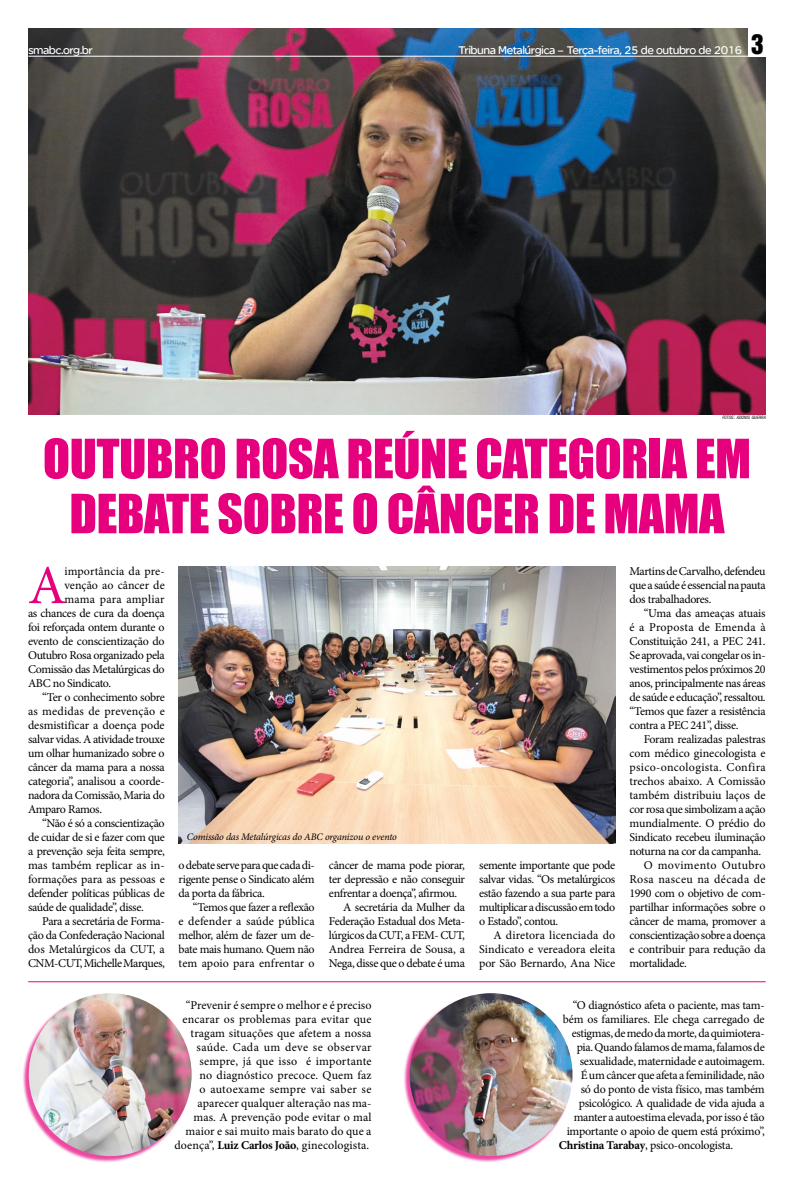
<style>
.page{position:relative;width:794px;height:1191px;background:#fff}
.page>*{position:absolute;margin:0;border:0;box-sizing:border-box;transform-origin:0 0}
.t1{font:55.1px "Minion Pro";color:#e6007d}
.t2{font:50px/55px "Impact";letter-spacing:-.01em;color:#e6007d;text-align:center}
.t3{font:12px/14px "Minion Pro";letter-spacing:-.025em;color:#000;text-align:justify}
.t4{font:12px/14px "Minion Pro";letter-spacing:.01em;color:#000;text-align:right}
.t5{font:12px "Minion Pro";letter-spacing:-.005em;color:#000}
.t6{font:12px "SE Optimist Semi";letter-spacing:-.04em;color:#fff}
.t7{font:12px "Minion Pro";letter-spacing:.025em;color:#000}
.t8{font:12px "Minion Pro";color:#000}
.t9{font:12px "Minion Pro";letter-spacing:.015em;color:#000}
.t10{font:12px "Minion Pro";letter-spacing:.005em;color:#000}
.t11{font:12px "Minion Pro";letter-spacing:.03em;color:#000}
.t12{font:italic 10px "Minion Pro";letter-spacing:-.015em;color:#000}
.t13{font:italic condensed 4.4px "Swiss 721 BT";color:#000}
.s1{font-family:"Helvetica Inserat";font-size:25px;color:#000}
.s2{font-size:6.2px}
.s3{font-weight:700}
</style>
<div class="page">
<img style="left:28px;top:28px;width:738px;height:387px">
<img style="left:179px;top:566px;width:436px;height:277px">
<hr style="left:28px;top:56px;width:738px;height:1px;background:#fff">
<div style="left:749px;top:28px;width:17px;height:29px;background:#fff"></div>
<div style="left:22px;top:995px;width:168px;height:168px;background:#e6007d;opacity:.72"></div>
<img style="left:29px;top:993px;width:163px;height:163px;border-radius:81px">
<div style="left:403px;top:995px;width:168px;height:168px;background:#e6007d;opacity:.72"></div>
<img style="left:409px;top:993px;width:163px;height:163px;border-radius:81px">
<hr style="left:28px;top:981px;width:737px;height:1px;background:#e6007d">
<p class="t6" style="left:28px;top:43px;width:66px">smabc.org.br</p>
<p class="t6" style="left:458px;top:43px;width:306px">Tribuna Metalúrgica – Terça-feira, 25 de outubro de 2016 <span class="s1">3</span></p>
<p class="t13" style="left:722px;top:415px;width:45px">FOTOS<span class="s2">:</span> ADONIS GUERRA</p>
<h2 class="t2" style="left:43px;top:430px;width:709px">OUTUBRO ROSA REÚNE CATEGORIA EM<br>DEBATE SOBRE O CÂNCER DE MAMA</h2>
<h1 class="t1" style="left:28px;top:548px;width:40px">A</h1>
<p class="t4" style="left:64px;top:564px;width:102px">importância da pre-</p>
<p class="t8" style="left:64px;top:577px;width:102px">venção ao câncer de</p>
<p class="t9" style="left:64px;top:591px;width:102px">mama para ampliar</p>
<p class="t3" style="left:28px;top:606px;width:138px">as chances de cura da doença</p>
<p class="t3" style="left:28px;top:620px;width:138px">foi reforçada ontem durante o</p>
<p class="t3" style="left:28px;top:634px;width:138px">evento de conscientização do</p>
<p class="t3" style="left:28px;top:648px;width:138px">Outubro Rosa organizado pela</p>
<p class="t3" style="left:28px;top:662px;width:138px">Comissão das Metalúrgicas do</p>
<p class="t3" style="left:28px;top:676px;width:85px">ABC no Sindicato.</p>
<p class="t3" style="left:42px;top:690px;width:124px">“Ter o conhecimento sobre</p>
<p class="t9" style="left:28px;top:703px;width:138px">as medidas de prevenção e</p>
<p class="t5" style="left:28px;top:717px;width:138px">desmistificar a doença pode</p>
<p class="t3" style="left:28px;top:732px;width:138px">salvar vidas. A atividade trouxe</p>
<p class="t3" style="left:28px;top:746px;width:138px">um olhar humanizado sobre o</p>
<p class="t3" style="left:28px;top:760px;width:138px">câncer da mama para a nossa</p>
<p class="t3" style="left:28px;top:774px;width:138px">categoria”, analisou a coorde-</p>
<p class="t3" style="left:28px;top:788px;width:138px">nadora da Comissão, Maria do</p>
<p class="t3" style="left:28px;top:802px;width:76px">Amparo Ramos.</p>
<p class="t3" style="left:42px;top:816px;width:124px">“Não é só a conscientização</p>
<p class="t3" style="left:28px;top:830px;width:138px">de cuidar de si e fazer com que</p>
<p class="t3" style="left:28px;top:844px;width:138px">a prevenção seja feita sempre,</p>
<p class="t8" style="left:28px;top:857px;width:138px">mas também replicar as in-</p>
<p class="t5" style="left:28px;top:871px;width:138px">formações para as pessoas e</p>
<p class="t3" style="left:28px;top:886px;width:138px">defender políticas públicas de</p>
<p class="t3" style="left:28px;top:900px;width:117px">saúde de qualidade”, disse.</p>
<p class="t3" style="left:42px;top:914px;width:124px">Para a secretária de Forma-</p>
<p class="t3" style="left:28px;top:928px;width:138px">ção da Confederação Nacional</p>
<p class="t5" style="left:28px;top:941px;width:138px">dos Metalúrgicos da CUT, a</p>
<p class="t3" style="left:28px;top:956px;width:138px">CNM-CUT, Michelle Marques,</p>
<p class="t12" style="left:187px;top:829px;width:211px">Comissão das Metalúrgicas do ABC organizou o evento</p>
<p class="t3" style="left:179px;top:858px;width:138px">o debate serve para que cada di&shy;rigente pense o Sindicato além da porta da fábrica.</p>
<p class="t3" style="left:179px;top:900px;width:138px;text-indent:14px">“Temos que fazer a reflexão e defender a saúde pública melhor, além de fazer um de&shy;bate mais humano. Quem não tem apoio para enfrentar o</p>
<p class="t3" style="left:329px;top:858px;width:138px">câncer de mama pode piorar,</p>
<p class="t3" style="left:329px;top:872px;width:138px">ter depressão e não conseguir</p>
<p class="t3" style="left:329px;top:886px;width:130px">enfrentar a doença”, afirmou.</p>
<p class="t3" style="left:343px;top:900px;width:123px">A secretária da Mulher da</p>
<p class="t3" style="left:329px;top:914px;width:138px">Federação Estadual dos Meta-</p>
<p class="t3" style="left:329px;top:928px;width:138px">lúrgicos da CUT, a FEM- CUT,</p>
<p class="t5" style="left:329px;top:941px;width:138px">Andrea Ferreira de Sousa, a</p>
<p class="t3" style="left:329px;top:956px;width:138px">Nega, disse que o debate é uma</p>
<p class="t3" style="left:479px;top:858px;width:138px">semente importante que pode salvar vidas. “Os metalúrgicos estão fazendo a sua parte para multiplicar a discussão em todo o Estado”, contou.</p>
<p class="t3" style="left:479px;top:928px;width:138px;text-indent:14px">A diretora licenciada do Sindicato e vereadora eleita por São Bernardo, Ana Nice</p>
<p class="t3" style="left:629px;top:564px;width:138px">Martins de Carvalho, defendeu que a saúde é essencial na pauta dos trabalhadores.</p>
<p class="t3" style="left:629px;top:606px;width:138px;text-indent:14px">“Uma das ameaças atuais é a Proposta de Emenda à Constituição 241, a PEC 241.<br>Se aprovada, vai congelar os in&shy;vestimentos pelos próximos 20 anos, principalmente nas áreas de saúde e educação”, ressaltou. “Temos que fazer a resistência contra a PEC 241”, disse.</p>
<p class="t3" style="left:643px;top:732px;width:123px">Foram realizadas palestras</p>
<p class="t5" style="left:629px;top:745px;width:138px">com médico ginecologista e</p>
<p class="t7" style="left:629px;top:759px;width:138px">psico-oncologista. Confira</p>
<p class="t5" style="left:629px;top:773px;width:138px">trechos abaixo. A Comissão</p>
<p class="t10" style="left:629px;top:787px;width:138px">também distribuiu laços de</p>
<p class="t3" style="left:629px;top:802px;width:138px">cor rosa que simbolizam a ação</p>
<p class="t5" style="left:629px;top:815px;width:138px">mundialmente. O prédio do</p>
<p class="t3" style="left:629px;top:830px;width:138px">Sindicato recebeu iluminação</p>
<p class="t3" style="left:629px;top:844px;width:133px">noturna na cor da campanha.</p>
<p class="t11" style="left:643px;top:857px;width:123px">O movimento Outubro</p>
<p class="t7" style="left:629px;top:871px;width:138px">Rosa nasceu na década de</p>
<p class="t3" style="left:629px;top:886px;width:138px">1990 com o objetivo de com-</p>
<p class="t3" style="left:629px;top:900px;width:138px">partilhar informações sobre o</p>
<p class="t3" style="left:629px;top:914px;width:138px">câncer de mama, promover a</p>
<p class="t3" style="left:629px;top:928px;width:138px">conscientização sobre a doença</p>
<p class="t3" style="left:629px;top:942px;width:138px">e contribuir para redução da</p>
<p class="t3" style="left:629px;top:956px;width:59px">mortalidade.</p>
<p class="t4" style="left:174px;top:998px;width:199px">“Prevenir é sempre o melhor e é preciso encarar os problemas para evitar que tragam situações que afetem a nossa saúde. Cada um deve se observar sempre, já que isso é importante<br>no diagnóstico precoce. Quem faz<br>o autoexame sempre vai saber se aparecer qualquer alteração nas ma&shy;mas. A prevenção pode evitar o mal maior e sai muito mais barato do que a doença”, <span class="s3">Luiz Carlos João</span>, ginecologista.</p>
<p class="t3" style="left:573px;top:998px;width:193px">“O diagnóstico afeta o paciente, mas tam-</p>
<p class="t3" style="left:562px;top:1012px;width:203px">bém os familiares. Ele chega carregado de</p>
<p class="t3" style="left:571px;top:1026px;width:194px">estigmas, de medo da morte, da quimiotera-</p>
<p class="t3" style="left:576px;top:1040px;width:190px">pia. Quando falamos de mama, falamos de</p>
<p class="t3" style="left:579px;top:1054px;width:187px">sexualidade, maternidade e autoimagem.</p>
<p class="t3" style="left:580px;top:1068px;width:185px">É um câncer que afeta a feminilidade, não</p>
<p class="t3" style="left:580px;top:1082px;width:185px">só do ponto de vista físico, mas também</p>
<p class="t3" style="left:578px;top:1096px;width:187px">psicológico. A qualidade de vida ajuda a</p>
<p class="t3" style="left:573px;top:1110px;width:193px">manter a autoestima elevada, por isso é tão</p>
<p class="t3" style="left:566px;top:1124px;width:200px">importante o apoio de quem está próximo”,</p>
<p class="t3" style="left:558px;top:1138px;width:176px"><span class="s3">Christina Tarabay</span>, psico-oncologista.</p>
</div>
